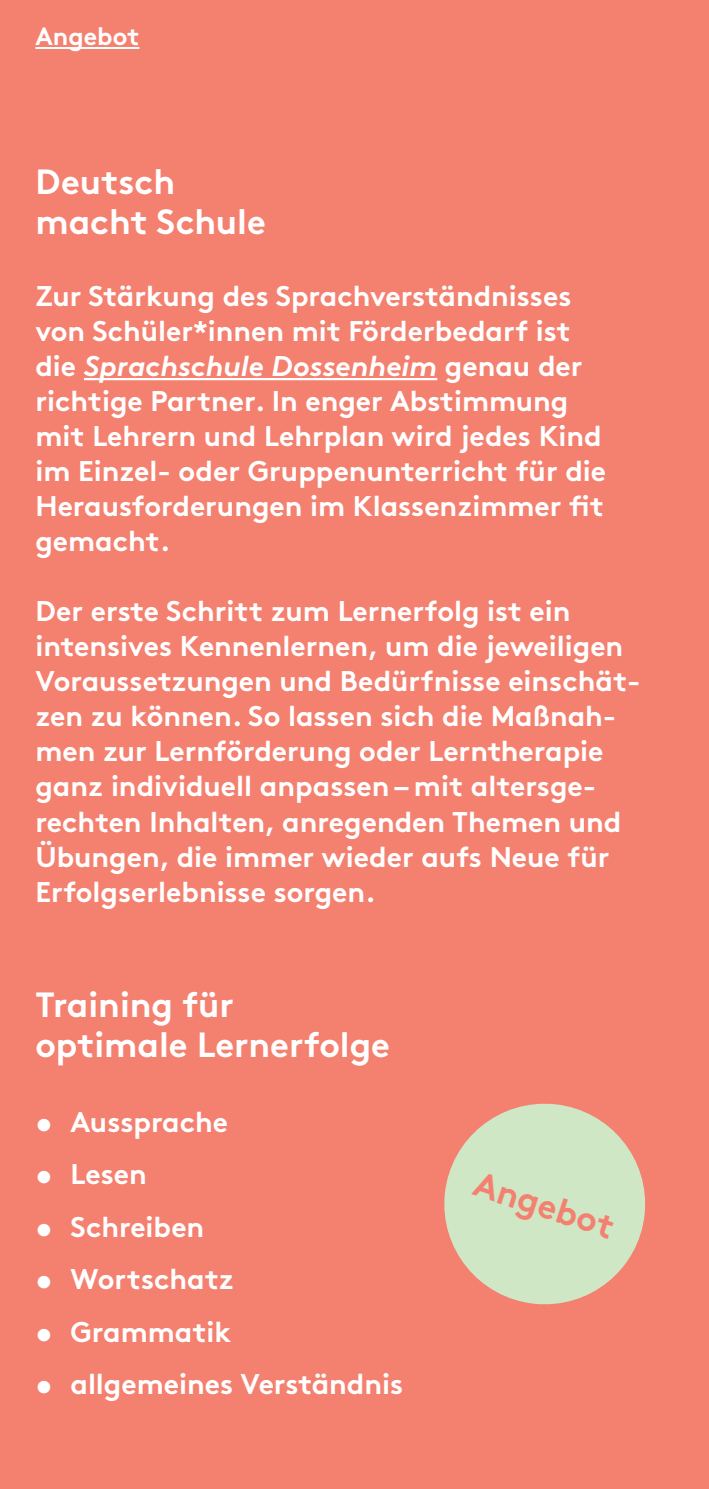
<style>
.page{position:relative;width:709px;height:1489px;background:#fff}
.page>*{position:absolute;margin:0;border:0;box-sizing:border-box;transform-origin:0 0}
.t1{font:700 35px/40px "Brown Pro";color:#fff}
.t2{font:700 35px "Brown Pro";color:#f48070}
.t3{font:700 28.5px/35px "Brown Pro";color:#fff}
.t4{font:700 25px "Brown Pro";color:#fff}
.s1{font-style:italic}
</style>
<div class="page">
<div style="left:0;top:0;width:709px;height:1488px;background:#f48070"></div>
<hr style="left:84px;top:378px;width:353px;height:2px;background:#fff">
<hr style="left:35px;top:47px;width:104px;height:2px;background:#fff">
<svg style="left:444px;top:1103px;width:201px;height:202px;fill:#cfe7c5"></svg>
<p class="t4" style="left:35px;top:16px;width:106px">Angebot</p>
<p class="t1" style="left:35px;top:158px;width:232px">Deutsch macht Schule</p>
<p class="t3" style="left:35px;top:276px;width:572px">Zur Stärkung des Sprachverständnisses von Schüler*innen mit Förderbedarf ist die <span class="s1">Sprachschule Dossenheim</span> genau der richtige Partner. In enger Abstimmung mit Lehrern und Lehrplan wird jedes Kind im Einzel- oder Gruppenunterricht für die Herausforderungen im Klassenzimmer fit gemacht.</p>
<p class="t3" style="left:35px;top:591px;width:606px">Der erste Schritt zum Lernerfolg ist ein intensives Kennenlernen, um die jeweiligen Voraussetzungen und Bedürfnisse einschät&shy;zen zu können. So lassen sich die Maßnah&shy;men zur Lernförderung oder Lerntherapie ganz individuell anpassen – mit altersge&shy;rechten Inhalten, anregenden Themen und Übungen, die immer wieder aufs Neue für Erfolgserlebnisse sorgen.</p>
<p class="t1" style="left:35px;top:980px;width:356px">Training für optimale Lernerfolge</p>
<p class="t3" style="left:35px;top:1101px;width:194px">• Aussprache</p>
<p class="t3" style="left:35px;top:1153px;width:113px">• Lesen</p>
<p class="t3" style="left:35px;top:1206px;width:170px">• Schreiben</p>
<p class="t3" style="left:35px;top:1258px;width:200px">• Wortschatz</p>
<p class="t3" style="left:35px;top:1311px;width:198px">• Grammatik</p>
<p class="t3" style="left:35px;top:1363px;width:369px">• allgemeines Verständnis</p>
<p class="t2" style="left:484px;top:1155px;width:147px;rotate:18deg">Angebot</p>
</div>
